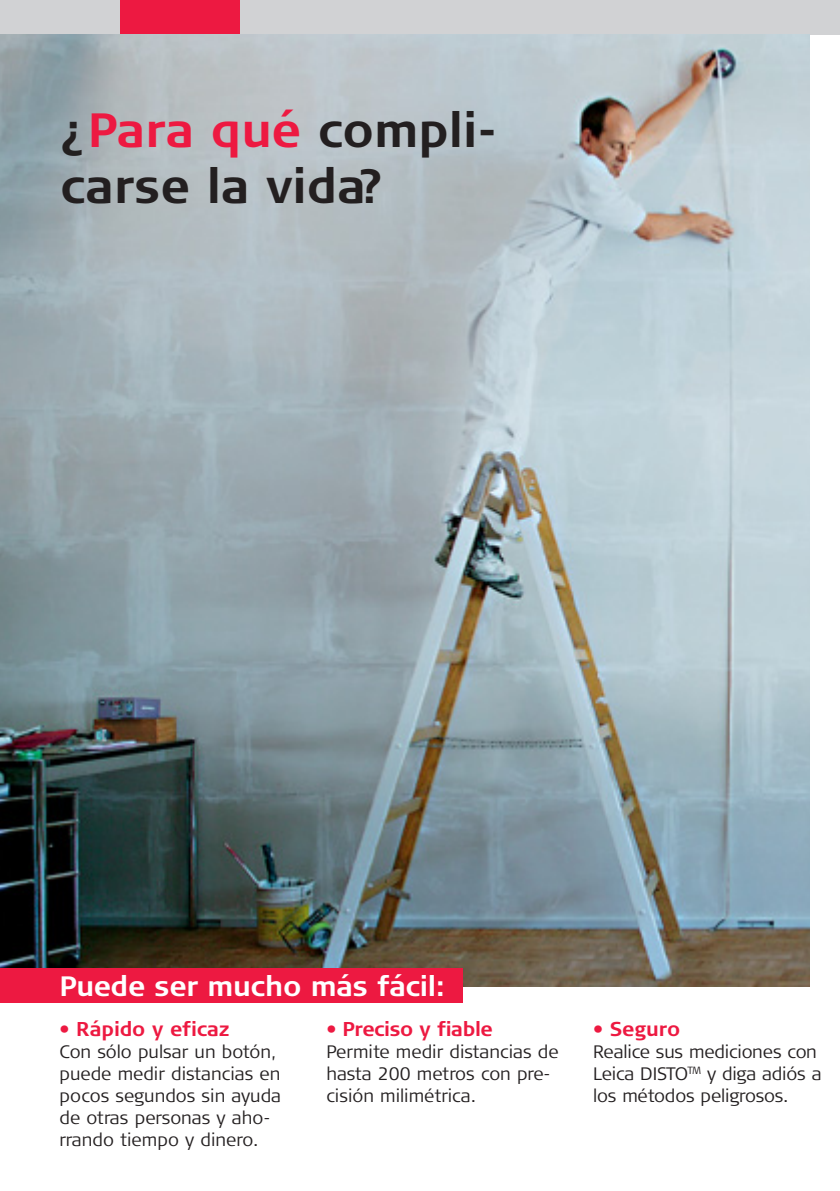
<style>
.page{position:relative;width:840px;height:1191px;background:#fff}
.page>*{position:absolute;margin:0;border:0;box-sizing:border-box;transform-origin:0 0}
.t1{font:700 48px/56px "Signa Column";color:#231f20}
.t2{font:700 28px "Signa Column";letter-spacing:-.01em;color:#fff}
.t3{font:700 20px "Signa Column";letter-spacing:-.01em;color:#ed1941}
.t4{font:300 18px/22px "Signa Column";color:#231f20}
.s1{color:#ed1941}
</style>
<div class="page">
<div style="left:0;top:0;width:839px;height:34px;background:#d1d2d4"></div>
<div style="left:120px;top:0;width:119px;height:34px;background:#ed1941"></div>
<img style="left:0;top:34px;width:809px;height:952px">
<div style="left:0;top:968px;width:462px;height:34px;background:#ed1941"></div>
<h1 class="t1" style="left:60px;top:106px;width:438px">¿<span class="s1">Para qué</span> compli&shy;carse la vida?</h1>
<h2 class="t2" style="left:60px;top:974px;width:387px">Puede ser mucho más fácil:</h2>
<p class="t3" style="left:60px;top:1021px;width:171px">• Rápido y eficaz</p>
<p class="t4" style="left:60px;top:1042px;width:223px">Con sólo pulsar un botón, puede medir distancias en pocos segundos sin ayuda de otras personas y aho&shy;rrando tiempo y dinero.</p>
<p class="t3" style="left:326px;top:1021px;width:168px">• Preciso y fiable</p>
<p class="t4" style="left:326px;top:1042px;width:234px">Permite medir distancias de hasta 200 metros con pre&shy;cisión milimétrica.</p>
<p class="t3" style="left:592px;top:1021px;width:89px">• Seguro</p>
<p class="t4" style="left:592px;top:1042px;width:230px">Realice sus mediciones con<br>Leica DISTO<sup>TM</sup> y diga adiós a los métodos peligrosos.</p>
</div>
